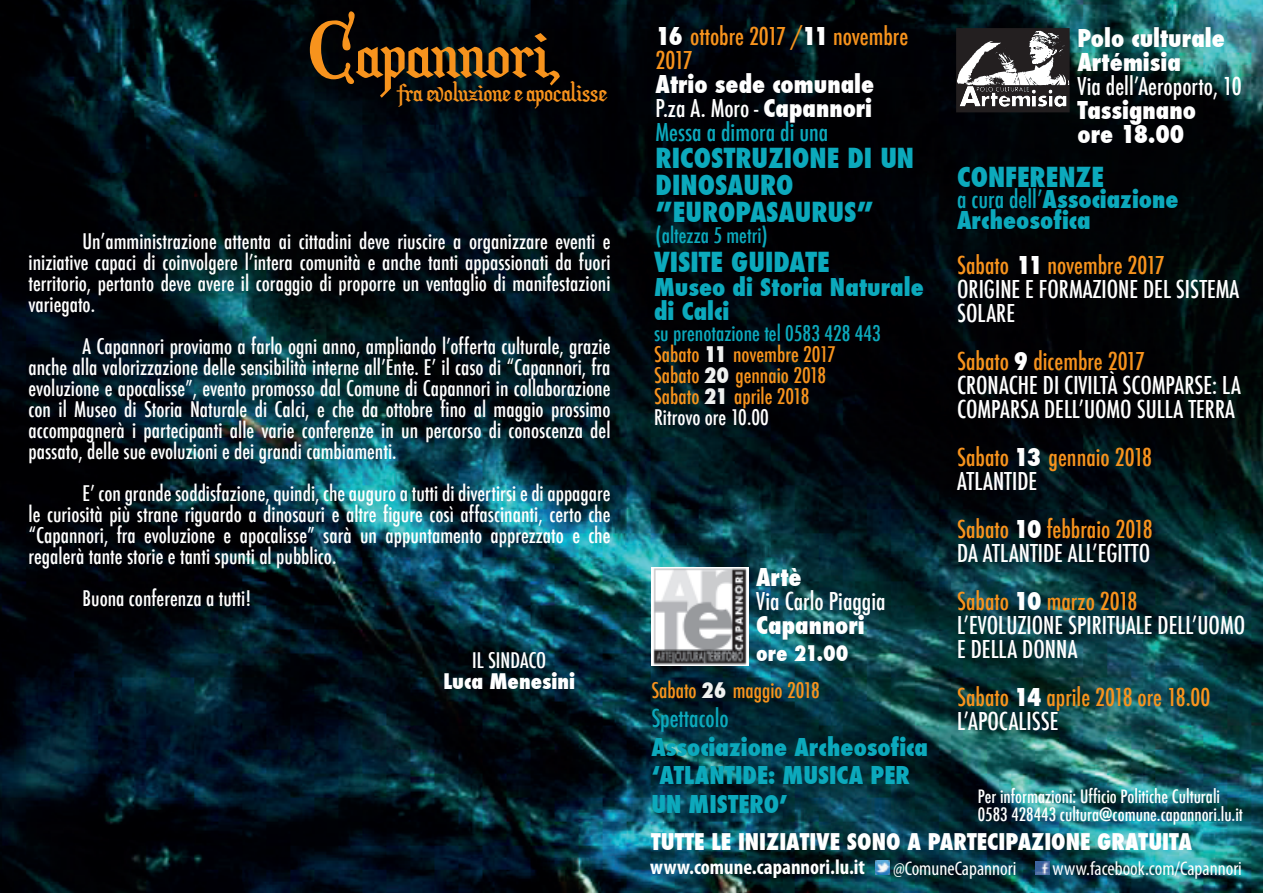
<style>
.page{position:relative;width:1263px;height:893px;background:#fff}
.page>*{position:absolute;margin:0;border:0;box-sizing:border-box;transform-origin:0 0}
.t1{font:75.9px "Christmas Card II";color:#f7931d}
.t2{font:27.3px "Christmas Card II";color:#f7931d}
.t3{font:800 condensed 27px/27px "Futura";color:#0ca9bc}
.t4{font:500 condensed 24px/24px "Futura";color:#fff}
.t5{font:800 condensed 24px/28.8px "Futura";color:#0ca9bc}
.t6{font:800 condensed 24px/24px "Futura";color:#fff}
.t7{font:500 condensed 24px/24px "Futura";color:#f7931d}
.t8{font:500 condensed 24px "Futura";color:#0ca9bc}
.t9{font:800 condensed 22.5px "Futura";color:#fff}
.t10{font:500 condensed 21px/21px "Futura";color:#fff;text-align:justify}
.t11{font:500 condensed 21px/21px "Futura";color:#f7931d}
.t12{font:700 condensed 21px "Myriad Pro";color:#fff}
.t13{font:500 condensed 21px "Futura";color:#0ca9bc}
.t14{font:800 condensed 21px "Futura";color:#fff}
.t15{font:condensed 19.8px "Myriad Pro";color:#fff}
.t16{font:500 condensed 18px/18px "Futura";color:#fff}
.s1{font-weight:800;color:#fff}
.s2{font-weight:500}
.s3{font-weight:500;color:#0ca9bc}
.s4{color:#0ca9bc}
.s5{font-weight:800;color:#f0f1f0}
.s6{color:#fffefe}
.s7{color:#f7931d}
.s8{font-weight:800}
.s9{color:#fff}
</style>
<div class="page">
<img style="left:0;top:0;width:1263px;height:893px">
<img style="left:1035px;top:861px;width:14px;height:13px">
<img style="left:875px;top:860px;width:14px;height:15px">
<svg style="left:956px;top:28px;width:114px;height:84px"></svg>
<img style="left:651px;top:568px;width:97px;height:97px">
<h1 class="t1" style="left:309px;top:-4px;width:254px">Capannori,</h1>
<h2 class="t2" style="left:397px;top:72px;width:210px">fra evoluzione e apocalisse</h2>
<p class="t10" style="left:28px;top:231px;width:583px;text-indent:54px">Unʼamministrazione attenta ai cittadini deve riuscire a organizzare eventi e iniziative capaci di coinvolgere lʼintera comunità e anche tanti appassionati da fuori territorio, pertanto deve avere il coraggio di proporre un ventaglio di manifestazioni variegato.</p>
<p class="t10" style="left:28px;top:336px;width:583px;text-indent:54px">A Capannori proviamo a farlo ogni anno, ampliando lʼofferta culturale, grazie anche alla valorizzazione delle sensibilità interne allʼEnte. Eʼ il caso di “Capannori, fra evoluzione e apocalisse”, evento promosso dal Comune di Capannori in collaborazione con il Museo di Storia Naturale di Calci, e che da ottobre fino al maggio prossimo accompagnerà i partecipanti alle varie conferenze in un percorso di conoscenza del passato, delle sue evoluzioni e dei grandi cambiamenti.</p>
<p class="t10" style="left:28px;top:483px;width:584px;text-indent:54px">Eʼ con grande soddisfazione, quindi, che auguro a tutti di divertirsi e di appagare le curiosità più strane riguardo a dinosauri e altre figure così affascinanti, certo che “Capannori, fra evoluzione e apocalisse” sarà un appuntamento apprezzato e che regalerà tante storie e tanti spunti al pubblico.</p>
<p class="t10" style="left:82px;top:588px;width:170px">Buona conferenza a tutti!</p>
<p class="t10" style="left:472px;top:650px;width:76px">IL SINDACO</p>
<p class="t14" style="left:443px;top:667px;width:133px">Luca Menesini</p>
<p class="t7" style="left:655px;top:24px;width:254px"><span class="s1">16</span> ottobre 2017 /<span class="s1">11</span> novembre<br>2017</p>
<p class="t6" style="left:655px;top:72px;width:220px;text-align:justify">Atrio sede comunale <span class="s2">P.za A. Moro -</span> Capannori <span class="s3">Messa a dimora di una</span></p>
<p class="t3" style="left:656px;top:145px;width:260px">RICOSTRUZIONE DI UN<br>DINOSAURO ”EUROPASAURUS”</p>
<p class="t13" style="left:656px;top:222px;width:114px">(altezza 5 metri)</p>
<p class="t3" style="left:654px;top:249px;width:177px">VISITE GUIDATE</p>
<p class="t5" style="left:654px;top:276px;width:271px;line-height:24px">Museo di Storia Naturale di Calci</p>
<p class="t11" style="left:654px;top:323px;width:228px"><span class="s4">su prenotazione tel 0583 428 443<br></span>Sabato <span class="s5">11</span> novembre 2017<br>Sabato <span class="s5">20</span> gennaio 2018<br>Sabato <span class="s5">21</span> aprile 2018<br><span class="s6">Ritrovo ore 10.00</span></p>
<p class="t6" style="left:756px;top:566px;width:47px">Artè</p>
<p class="t4" style="left:756px;top:590px;width:131px">Via Carlo Piaggia</p>
<p class="t6" style="left:756px;top:614px;width:110px">Capannori</p>
<p class="t11" style="left:651px;top:635px;width:199px;line-height:36.6px;text-indent:105px"><span class="s1">ore 21.00<br></span>Sabato <span class="s5">26</span> maggio 2018</p>
<p class="t8" style="left:651px;top:703px;width:79px">Spettacolo</p>
<p class="t5" style="left:651px;top:732px;width:278px">Associazione Archeosofica ʻATLANTIDE: MUSICA PER<br>UN MISTEROʼ</p>
<p class="t6" style="left:1077px;top:26px;width:149px">Polo culturale<br>Artémisia</p>
<p class="t4" style="left:1077px;top:74px;width:166px">Via dellʼAeroporto, 10</p>
<p class="t6" style="left:1077px;top:98px;width:120px">Tassignano ore 18.00</p>
<p class="t3" style="left:957px;top:164px;width:148px">CONFERENZE</p>
<p class="t5" style="left:957px;top:189px;width:223px;line-height:21px"><span class="s2">a cura dellʼ</span>Associazione<br>Archeosofica</p>
<p class="t4" style="left:957px;top:253px;width:284px"><span class="s7">Sabato</span> <span class="s8">11</span> <span class="s7">novembre 2017<br></span>ORIGINE E FORMAZIONE DEL SISTEMA<br>SOLARE</p>
<p class="t4" style="left:957px;top:349px;width:285px"><span class="s7">Sabato</span> <span class="s8">9</span> <span class="s7">dicembre 2017<br></span>CRONACHE DI CIVILTÀ SCOMPARSE: LA<br>COMPARSA DELLʼUOMO SULLA TERRA</p>
<p class="t7" style="left:957px;top:445px;width:197px">Sabato <span class="s1">13</span> gennaio 2018<br><span class="s9">ATLANTIDE</span></p>
<p class="t4" style="left:957px;top:517px;width:197px"><span class="s7">Sabato</span> <span class="s8">10</span> <span class="s7">febbraio 2018<br></span>DA ATLANTIDE ALLʼEGITTO</p>
<p class="t4" style="left:957px;top:589px;width:290px"><span class="s7">Sabato</span> <span class="s8">10</span> <span class="s7">marzo 2018<br></span>LʼEVOLUZIONE SPIRITUALE DELLʼUOMO<br>E DELLA DONNA</p>
<p class="t7" style="left:957px;top:685px;width:255px">Sabato <span class="s1">14</span> aprile 2018 ore 18.00<br><span class="s9">LʼAPOCALISSE</span></p>
<p class="t16" style="left:978px;top:787px;width:267px">Per informazioni: Ufficio Politiche Culturali<br>0583 428443 cultura@comune.capannori.lu.it</p>
<p class="t9" style="left:651px;top:826px;width:542px">TUTTE LE INIZIATIVE SONO A PARTECIPAZIONE GRATUITA</p>
<p class="t12" style="left:650px;top:854px;width:216px">www.comune.capannori.lu.it</p>
<p class="t15" style="left:893px;top:856px;width:125px">@ComuneCapannori</p>
<p class="t15" style="left:1052px;top:856px;width:191px">www.facebook.com/Capannori</p>
</div>
